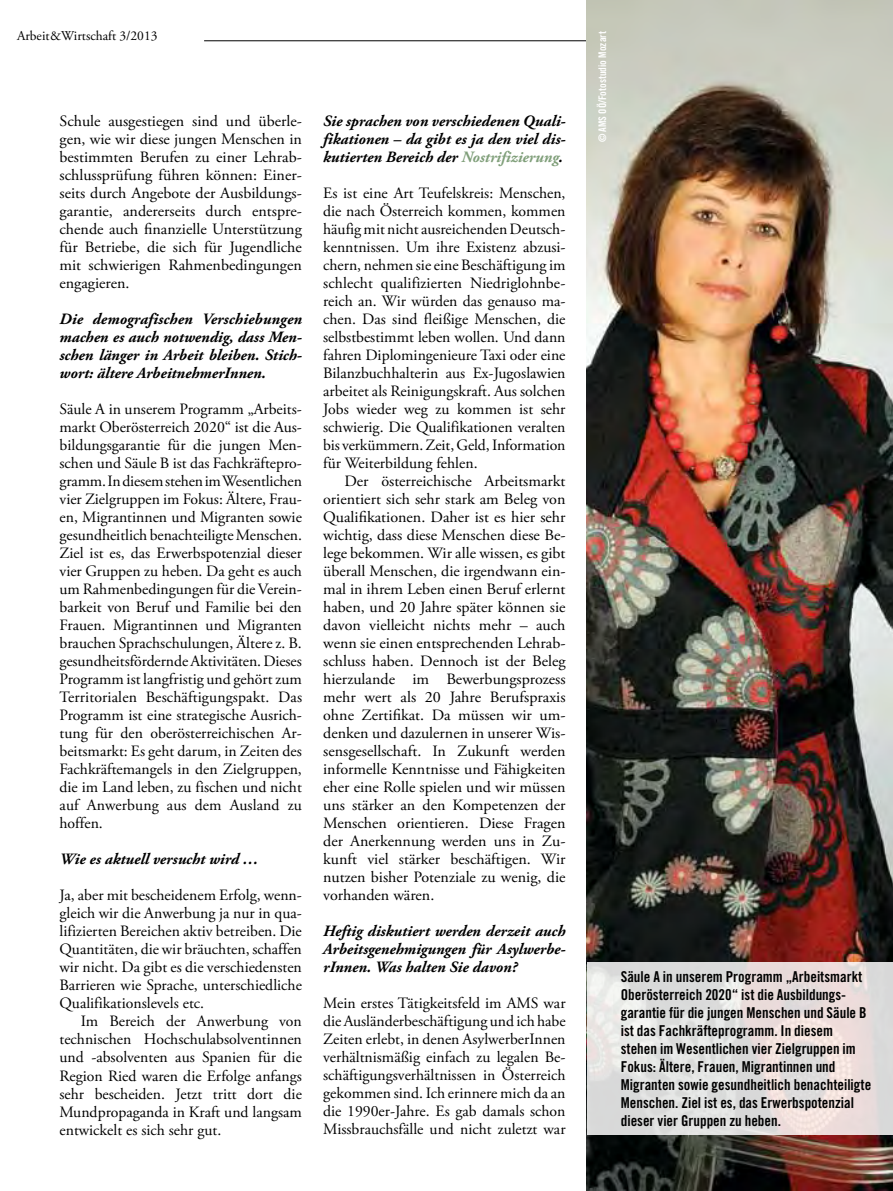
<style>
.page{position:relative;width:893px;height:1191px;background:#fff}
.page>*{position:absolute;margin:0;border:0;box-sizing:border-box;transform-origin:0 0}
.t1{font:15.75px/18px "Adobe Garamond Pro";color:#000;text-align:justify}
.t2{font:italic 700 15.75px/18px "Adobe Garamond Pro";color:#000;text-align:justify}
.t3{font:15px/18px "Trade Gothic Bold Cond Twenty";color:#000}
.t4{font:13.5px "Adobe Garamond Pro";color:#000}
.t5{font:10.5px "Trade Gothic Bold Cond Twenty";color:#fff}
.s1{color:#809f7a}
</style>
<div class="page">
<hr style="left:204px;top:40px;width:612px;height:1px;background:#000">
<img style="left:587px;top:0;width:306px;height:1191px">
<svg style="left:587px;top:962px;width:306px;height:172px"></svg>
<p class="t4" style="left:17px;top:28px;width:142px">Arbeit&amp;Wirtschaft 3/2013</p>
<p class="t1" style="left:60px;top:113px;width:244px">Schule ausgestiegen sind und überle&shy;gen, wie wir diese jungen Menschen in bestimmten Berufen zu einer Lehrab&shy;schlussprüfung führen können: Einer&shy;seits durch Angebote der Ausbildungs&shy;garantie, andererseits durch entspre&shy;chende auch finanzielle Unterstützung für Betriebe, die sich für Jugendliche mit schwierigen Rahmenbedingungen engagieren.</p>
<p class="t2" style="left:60px;top:310px;width:244px">Die demografischen Verschiebungen machen es auch notwendig, dass Men&shy;schen länger in Arbeit bleiben. Stich&shy;wort: ältere ArbeitnehmerInnen.</p>
<p class="t1" style="left:60px;top:401px;width:244px">Säule A in unserem Programm „Arbeits&shy;markt Oberösterreich 2020“ ist die Aus&shy;bildungsgarantie für die jungen Men&shy;schen und Säule B ist das Fachkräftepro&shy;gramm. In diesem stehen im Wesentlichen vier Zielgruppen im Fokus: Ältere, Frau&shy;en, Migrantinnen und Migranten sowie gesundheitlich benachteiligte Menschen.<br>Ziel ist es, das Erwerbspotenzial dieser vier Gruppen zu heben. Da geht es auch um Rahmenbedingungen für die Verein&shy;barkeit von Beruf und Familie bei den Frauen. Migrantinnen und Migranten brauchen Sprachschulungen, Ältere z. B. gesundheitsfördernde Aktivitäten. Dieses Programm ist langfristig und gehört zum Territorialen Beschäftigungspakt. Das Programm ist eine strategische Ausrich&shy;tung für den oberösterreichischen Ar&shy;beitsmarkt: Es geht darum, in Zeiten des Fachkräftemangels in den Zielgruppen, die im Land leben, zu fischen und nicht auf Anwerbung aus dem Ausland zu hoffen.</p>
<p class="t2" style="left:60px;top:850px;width:201px">Wie es aktuell versucht wird …</p>
<p class="t1" style="left:60px;top:887px;width:244px">Ja, aber mit bescheidenem Erfolg, wenn&shy;gleich wir die Anwerbung ja nur in qua&shy;lifizierten Bereichen aktiv betreiben. Die Quantitäten, die wir bräuchten, schaffen wir nicht. Da gibt es die verschiedensten Barrieren wie Sprache, unterschiedliche Qualifikationslevels etc.</p>
<p class="t1" style="left:60px;top:1013px;width:244px;text-indent:21px">Im Bereich der Anwerbung von technischen Hochschulabsolventinnen und -absolventen aus Spanien für die Region Ried waren die Erfolge anfangs sehr bescheiden. Jetzt tritt dort die Mundpropaganda in Kraft und langsam entwickelt es sich sehr gut.</p>
<p class="t2" style="left:323px;top:112px;width:244px">Sie sprachen von verschiedenen Quali&shy;fikationen – da gibt es ja den viel dis&shy;kutierten Bereich der <span class="s1">Nostrifizierung</span>.</p>
<p class="t1" style="left:323px;top:185px;width:244px">Es ist eine Art Teufelskreis: Menschen, die nach Österreich kommen, kommen häufig mit nicht ausreichenden Deutsch&shy;kenntnissen. Um ihre Existenz abzusi&shy;chern, nehmen sie eine Beschäftigung im schlecht qualifizierten Niedriglohnbe&shy;reich an. Wir würden das genauso ma&shy;chen. Das sind fleißige Menschen, die selbstbestimmt leben wollen. Und dann fahren Diplomingenieure Taxi oder eine Bilanzbuchhalterin aus Ex-Jugoslawien arbeitet als Reinigungskraft. Aus solchen Jobs wieder weg zu kommen ist sehr schwierig. Die Qualifikationen veralten bis verkümmern. Zeit, Geld, Information für Weiterbildung fehlen.</p>
<p class="t1" style="left:323px;top:473px;width:244px;text-indent:21px">Der österreichische Arbeitsmarkt orientiert sich sehr stark am Beleg von Qualifikationen. Daher ist es hier sehr wichtig, dass diese Menschen diese Be&shy;lege bekommen. Wir alle wissen, es gibt überall Menschen, die irgendwann ein&shy;mal in ihrem Leben einen Beruf erlernt haben, und 20 Jahre später können sie davon vielleicht nichts mehr – auch wenn sie einen entsprechenden Lehrab&shy;schluss haben. Dennoch ist der Beleg hierzulande im Bewerbungsprozess mehr wert als 20 Jahre Berufspraxis ohne Zertifikat. Da müssen wir um&shy;denken und dazulernen in unserer Wis&shy;sensgesellschaft. In Zukunft werden informelle Kenntnisse und Fähigkeiten eher eine Rolle spielen und wir müssen uns stärker an den Kompetenzen der Menschen orientieren. Diese Fragen der Anerkennung werden uns in Zu&shy;kunft viel stärker beschäftigen. Wir nutzen bisher Potenziale zu wenig, die vorhanden wären.</p>
<p class="t2" style="left:323px;top:922px;width:244px">Heftig diskutiert werden derzeit auch Arbeitsgenehmigungen für Asylwerbe&shy;rInnen. Was halten Sie davon?</p>
<p class="t1" style="left:323px;top:995px;width:244px">Mein erstes Tätigkeitsfeld im AMS war die Ausländerbeschäftigung und ich habe Zeiten erlebt, in denen AsylwerberInnen verhältnismäßig einfach zu legalen Be&shy;schäftigungsverhältnissen in Österreich gekommen sind. Ich erinnere mich da an die 1990er-Jahre. Es gab damals schon Missbrauchsfälle und nicht zuletzt war</p>
<p class="t5" style="left:596px;top:142px;width:113px;rotate:-90deg">© AMS OÖ/Fotostudio Mozart</p>
<p class="t3" style="left:621px;top:967px;width:252px">Säule A in unserem Programm „Arbeitsmarkt Oberösterreich 2020“ ist die Ausbildungs&shy;garantie für die jungen Menschen und Säule B ist das Fachkräfteprogramm. In diesem stehen im Wesentlichen vier Zielgruppen im Fokus: Ältere, Frauen, Migrantinnen und Migranten sowie gesundheitlich benachteiligte Menschen. Ziel ist es, das Erwerbspotenzial dieser vier Gruppen zu heben.</p>
</div>
